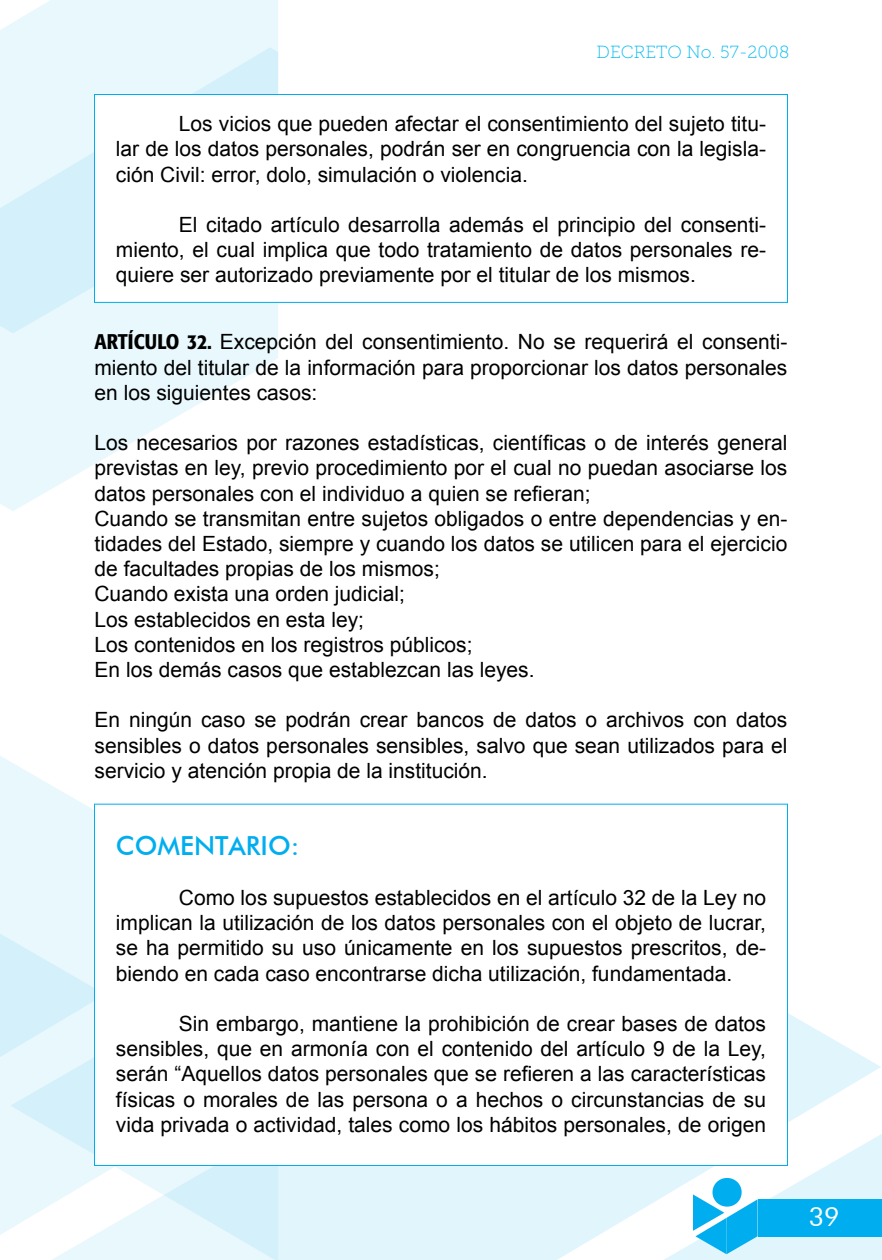
<style>
.page{position:relative;width:882px;height:1260px;background:#fff}
.page>*{position:absolute;margin:0;border:0;box-sizing:border-box;transform-origin:0 0}
.COMENTARIO{font:500 26.25px "Futura BT";color:#00aeef}
.t1{font:26.25px "Futura BT";color:#fff}
.CUERPO_2{font:21px/25.2px "Arial";color:#000;text-align:justify}
.ARTÍCULO{font:21px/25.2px "Arial";color:#000;text-align:justify}
.t2{font:17.5px "Museo Slab 100";color:#00baf1}
.s1{font-family:"Formata";font-weight:500;font-stretch:condensed}
</style>
<div class="page">
<div style="left:278px;top:1166px;width:302px;height:94px;background:#e1f5fd"></div>
<svg style="left:580px;top:1013px;width:301px;height:233px;fill:#e1f5fd"></svg>
<div style="left:0;top:1062px;width:10px;height:173px;background:#e9f8fd"></div>
<svg style="left:10px;top:1062px;width:268px;height:198px;fill:#e9f8fd"></svg>
<svg style="left:0;top:756px;width:257px;height:306px;fill:#e9f8fd"></svg>
<div style="left:13px;top:0;width:265px;height:47px;background:#e9f8fd"></div>
<svg style="left:13px;top:47px;width:265px;height:464px;fill:#e9f8fd"></svg>
<svg style="left:0;top:23px;width:13px;height:488px;background:#e3f6fc"></svg>
<svg style="left:601px;top:1122px;width:281px;height:138px"></svg>
<div style="left:94px;top:804px;width:694px;height:362px;background:#fff;border:1px solid #00aeef"></div>
<div style="left:94px;top:94px;width:694px;height:209px;background:#fff;border:1px solid #00aeef"></div>
<p class="t2" style="left:597px;top:43px;width:194px">DECRETO No. 57-2008</p>
<p class="CUERPO_2" style="left:116px;top:111px;width:652px;text-indent:63px">Los vicios que pueden afectar el consentimiento del sujeto titu&shy;lar de los datos personales, podrán ser en congruencia con la legisla&shy;ción Civil: error, dolo, simulación o violencia.</p>
<p class="CUERPO_2" style="left:116px;top:212px;width:652px;text-indent:63px">El citado artículo desarrolla además el principio del consenti&shy;miento, el cual implica que todo tratamiento de datos personales re&shy;quiere ser autorizado previamente por el titular de los mismos.</p>
<p class="ARTÍCULO" style="left:94px;top:330px;width:694px"><span class="s1">ARTÍCULO 32.</span> Excepción del consentimiento. No se requerirá el consenti&shy;miento del titular de la información para proporcionar los datos personales en los siguientes casos:</p>
<p class="CUERPO_2" style="left:94px;top:430px;width:694px">Los necesarios por razones estadísticas, científicas o de interés general previstas en ley, previo procedimiento por el cual no puedan asociarse los datos personales con el individuo a quien se refieran;</p>
<p class="CUERPO_2" style="left:94px;top:506px;width:694px">Cuando se transmitan entre sujetos obligados o entre dependencias y en&shy;tidades del Estado, siempre y cuando los datos se utilicen para el ejercicio de facultades propias de los mismos;</p>
<p class="CUERPO_2" style="left:94px;top:582px;width:312px">Cuando exista una orden judicial;</p>
<p class="CUERPO_2" style="left:94px;top:607px;width:271px">Los establecidos en esta ley;</p>
<p class="CUERPO_2" style="left:94px;top:632px;width:380px">Los contenidos en los registros públicos;</p>
<p class="CUERPO_2" style="left:94px;top:657px;width:442px">En los demás casos que establezcan las leyes.</p>
<p class="CUERPO_2" style="left:94px;top:708px;width:694px">En ningún caso se podrán crear bancos de datos o archivos con datos sensibles o datos personales sensibles, salvo que sean utilizados para el servicio y atención propia de la institución.</p>
<p class="COMENTARIO" style="left:116px;top:829px;width:185px">COMENTARIO:</p>
<p class="CUERPO_2" style="left:116px;top:885px;width:652px;text-indent:63px">Como los supuestos establecidos en el artículo 32 de la Ley no implican la utilización de los datos personales con el objeto de lucrar, se ha permitido su uso únicamente en los supuestos prescritos, de&shy;biendo en cada caso encontrarse dicha utilización, fundamentada.</p>
<p class="CUERPO_2" style="left:116px;top:1011px;width:652px;text-indent:63px">Sin embargo, mantiene la prohibición de crear bases de datos sensibles, que en armonía con el contenido del artículo 9 de la Ley, serán “Aquellos datos personales que se refieren a las características físicas o morales de las persona o a hechos o circunstancias de su vida privada o actividad, tales como los hábitos personales, de origen</p>
<p class="t1" style="left:809px;top:1201px;width:32px">39</p>
</div>
